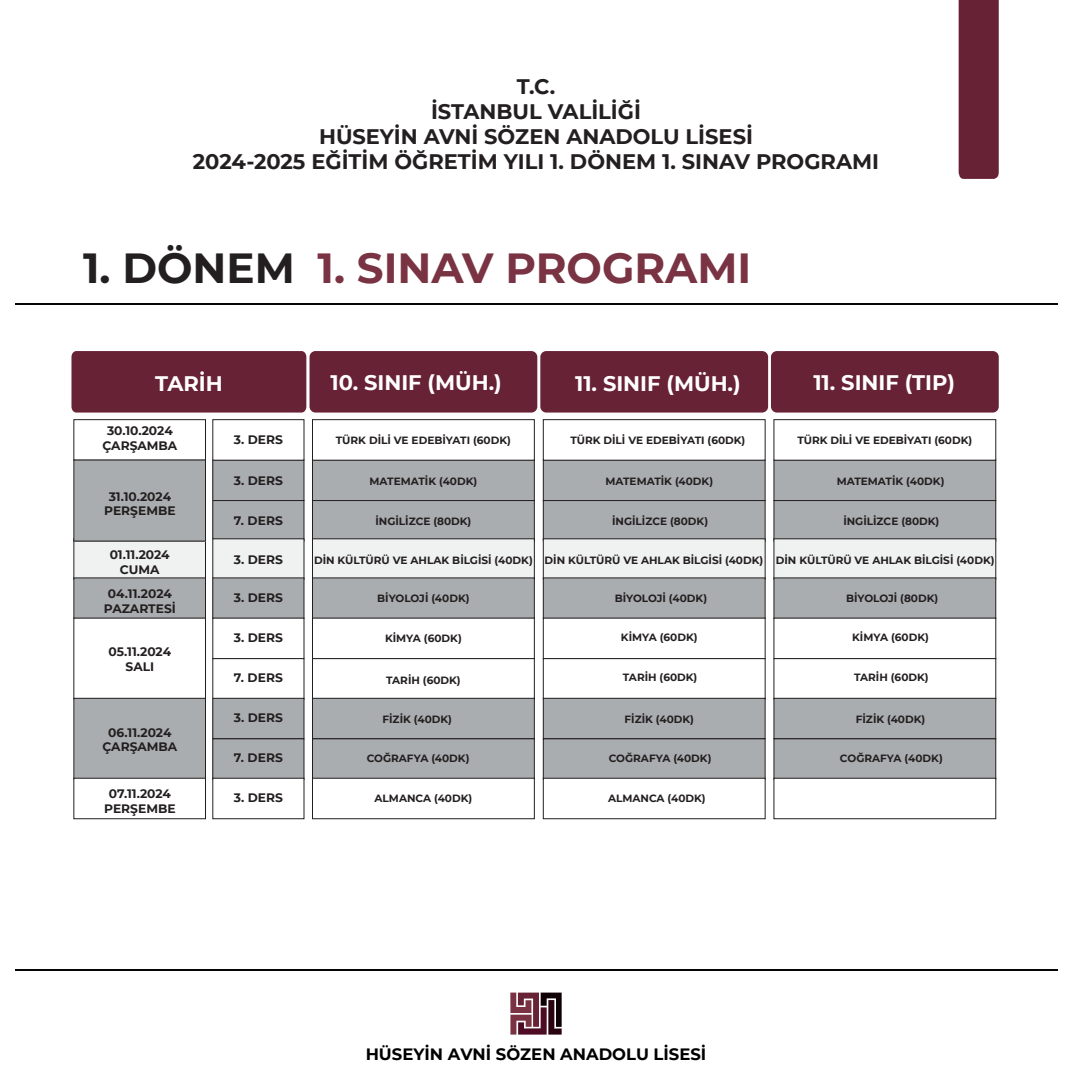
<style>
.page{position:relative;width:1072px;height:1086px;background:#fff}
.page>*{position:absolute;margin:0;border:0;box-sizing:border-box;transform-origin:0 0}
.t1{font:700 42px "Montserrat";color:#793342}
.t2{font:700 21px/25.2px "Montserrat";color:#231f20;text-align:center}
.t3{font:700 21px "Montserrat";color:#fff}
.t4{font:700 16.45px "Montserrat";color:#000}
.t5{font:700 12.25px/14.7px "Montserrat";color:#231f20;text-align:center}
.t6{font:700 10.5px "Montserrat";color:#231f20}
.s1{color:#231f20}
</style>
<div class="page">
<div style="left:958px;top:0;width:40px;height:179px;background:#682236"></div>
<hr style="left:15px;top:303px;width:1042px;height:1px;background:#050504">
<hr style="left:15px;top:969px;width:1042px;height:1px;background:#050504">
<svg style="left:510px;top:992px;width:51px;height:42px;background:#734854"></svg>
<div style="left:213px;top:460px;width:91px;height:40px;background:#aaadaf"></div>
<div style="left:212px;top:459px;width:92px;height:42px;border:1px solid #231f20"></div>
<div style="left:213px;top:500px;width:91px;height:41px;background:#aaadaf"></div>
<div style="left:212px;top:500px;width:92px;height:41px;border:1px solid #231f20"></div>
<div style="left:213px;top:538px;width:91px;height:41px;background:#f0f1f1"></div>
<div style="left:212px;top:538px;width:92px;height:41px;border:1px solid #231f20"></div>
<div style="left:212px;top:419px;width:92px;height:41px;background:#fff;border:1px solid #231f20"></div>
<div style="left:312px;top:460px;width:222px;height:40px;background:#aaadaf"></div>
<div style="left:312px;top:459px;width:223px;height:42px;border:1px solid #231f20"></div>
<div style="left:312px;top:500px;width:222px;height:41px;background:#aaadaf"></div>
<div style="left:312px;top:500px;width:223px;height:41px;border:1px solid #231f20"></div>
<div style="left:312px;top:538px;width:222px;height:41px;background:#f0f1f1"></div>
<div style="left:312px;top:538px;width:223px;height:41px;border:1px solid #231f20"></div>
<div style="left:312px;top:419px;width:223px;height:41px;background:#fff;border:1px solid #231f20"></div>
<div style="left:543px;top:460px;width:222px;height:40px;background:#aaadaf"></div>
<div style="left:543px;top:459px;width:222px;height:42px;border:1px solid #231f20"></div>
<div style="left:543px;top:500px;width:222px;height:41px;background:#aaadaf"></div>
<div style="left:543px;top:500px;width:222px;height:41px;border:1px solid #231f20"></div>
<div style="left:543px;top:538px;width:222px;height:41px;background:#f0f1f1"></div>
<div style="left:543px;top:538px;width:222px;height:41px;border:1px solid #231f20"></div>
<div style="left:543px;top:419px;width:222px;height:41px;background:#fff;border:1px solid #231f20"></div>
<div style="left:71px;top:351px;width:927px;height:61px;background:#682236"></div>
<div style="left:774px;top:460px;width:221px;height:40px;background:#aaadaf"></div>
<div style="left:773px;top:459px;width:223px;height:42px;border:1px solid #231f20"></div>
<div style="left:774px;top:500px;width:221px;height:41px;background:#aaadaf"></div>
<div style="left:773px;top:500px;width:223px;height:41px;border:1px solid #231f20"></div>
<div style="left:774px;top:538px;width:221px;height:41px;background:#f0f1f1"></div>
<div style="left:773px;top:538px;width:223px;height:41px;border:1px solid #231f20"></div>
<div style="left:773px;top:419px;width:223px;height:41px;background:#fff;border:1px solid #231f20"></div>
<div style="left:213px;top:577px;width:91px;height:41px;background:#aaadaf"></div>
<div style="left:312px;top:577px;width:222px;height:41px;background:#aaadaf"></div>
<div style="left:543px;top:577px;width:222px;height:41px;background:#aaadaf"></div>
<div style="left:774px;top:577px;width:221px;height:41px;background:#aaadaf"></div>
<div style="left:73px;top:419px;width:133px;height:41px;background:#fff;border:1px solid #231f20"></div>
<div style="left:74px;top:538px;width:131px;height:41px;background:#f0f1f1"></div>
<div style="left:73px;top:538px;width:133px;height:41px;border:1px solid #231f20"></div>
<div style="left:74px;top:460px;width:131px;height:81px;background:#aaadaf"></div>
<div style="left:74px;top:577px;width:131px;height:41px;background:#aaadaf"></div>
<div style="left:212px;top:617px;width:92px;height:42px;background:#fff"></div>
<div style="left:312px;top:617px;width:223px;height:42px;background:#fff"></div>
<div style="left:543px;top:617px;width:222px;height:42px;background:#fff"></div>
<div style="left:773px;top:617px;width:223px;height:42px;background:#fff"></div>
<div style="left:212px;top:658px;width:92px;height:41px;background:#fff;border:1px solid #231f20"></div>
<div style="left:312px;top:658px;width:223px;height:41px;background:#fff;border:1px solid #231f20"></div>
<div style="left:543px;top:658px;width:222px;height:41px;background:#fff;border:1px solid #231f20"></div>
<div style="left:773px;top:658px;width:223px;height:41px;background:#fff;border:1px solid #231f20"></div>
<div style="left:73px;top:617px;width:133px;height:82px;background:#fff"></div>
<div style="left:213px;top:698px;width:91px;height:40px;background:#aaadaf"></div>
<div style="left:212px;top:697px;width:92px;height:42px;border:1px solid #231f20"></div>
<div style="left:312px;top:698px;width:222px;height:40px;background:#aaadaf"></div>
<div style="left:312px;top:697px;width:223px;height:42px;border:1px solid #231f20"></div>
<div style="left:543px;top:698px;width:222px;height:40px;background:#aaadaf"></div>
<div style="left:543px;top:697px;width:222px;height:42px;border:1px solid #231f20"></div>
<div style="left:774px;top:698px;width:221px;height:40px;background:#aaadaf"></div>
<div style="left:773px;top:697px;width:223px;height:42px;border:1px solid #231f20"></div>
<div style="left:213px;top:738px;width:91px;height:41px;background:#aaadaf"></div>
<div style="left:212px;top:738px;width:92px;height:41px;border:1px solid #231f20"></div>
<div style="left:312px;top:738px;width:222px;height:41px;background:#aaadaf"></div>
<div style="left:312px;top:738px;width:223px;height:41px;border:1px solid #231f20"></div>
<div style="left:543px;top:738px;width:222px;height:41px;background:#aaadaf"></div>
<div style="left:543px;top:738px;width:222px;height:41px;border:1px solid #231f20"></div>
<div style="left:774px;top:738px;width:221px;height:41px;background:#aaadaf"></div>
<div style="left:773px;top:738px;width:223px;height:41px;border:1px solid #231f20"></div>
<div style="left:74px;top:698px;width:131px;height:81px;background:#aaadaf"></div>
<div style="left:73px;top:697px;width:133px;height:82px;border:1px solid #231f20"></div>
<div style="left:212px;top:777px;width:92px;height:41px;background:#fff;border:1px solid #231f20"></div>
<div style="left:312px;top:777px;width:223px;height:41px;background:#fff;border:1px solid #231f20"></div>
<div style="left:543px;top:777px;width:222px;height:41px;background:#fff;border:1px solid #231f20"></div>
<div style="left:773px;top:777px;width:223px;height:41px;background:#fff;border:1px solid #231f20"></div>
<div style="left:73px;top:777px;width:133px;height:41px;background:#fff;border:1px solid #231f20"></div>
<h2 class="t2" style="left:193px;top:72px;width:687px">T.C.<br>İSTANBUL VALİLİĞİ<br>HÜSEYİN AVNİ SÖZEN ANADOLU LİSESİ<br>2024-2025 EĞİTİM ÖĞRETİM YILI 1. DÖNEM 1. SINAV PROGRAMI</h2>
<h1 class="t1" style="left:83px;top:238px;width:670px"><span class="s1">1. DÖNEM</span> 1. SINAV PROGRAMI</h1>
<h2 class="t3" style="left:155px;top:368px;width:69px">TARİH</h2>
<h2 class="t3" style="left:330px;top:367px;width:173px">10. SINIF (MÜH.)</h2>
<h2 class="t3" style="left:575px;top:368px;width:167px">11. SINIF (MÜH.)</h2>
<h2 class="t3" style="left:813px;top:367px;width:143px">11. SINIF (TIP)</h2>
<p class="t5" style="left:102px;top:422px;width:76px">30.10.2024<br>ÇARŞAMBA</p>
<p class="t5" style="left:104px;top:488px;width:73px">31.10.2024<br>PERŞEMBE</p>
<p class="t5" style="left:110px;top:546px;width:61px">01.11.2024<br>CUMA</p>
<p class="t5" style="left:104px;top:585px;width:73px">04.11.2024<br>PAZARTESİ</p>
<p class="t6" style="left:336px;top:432px;width:176px">TÜRK DİLİ VE EDEBİYATI (60DK)</p>
<p class="t6" style="left:369px;top:473px;width:109px">MATEMATİK (40DK)</p>
<p class="t6" style="left:605px;top:473px;width:109px">MATEMATİK (40DK)</p>
<p class="t6" style="left:375px;top:513px;width:97px">İNGİLİZCE (80DK)</p>
<p class="t6" style="left:612px;top:513px;width:97px">İNGİLİZCE (80DK)</p>
<p class="t6" style="left:314px;top:552px;width:451px">DİN KÜLTÜRÜ VE AHLAK BİLGİSİ (40DK) DİN KÜLTÜRÜ VE AHLAK BİLGİSİ (40DK)</p>
<p class="t6" style="left:377px;top:590px;width:94px">BİYOLOJİ (40DK)</p>
<p class="t6" style="left:615px;top:590px;width:94px">BİYOLOJİ (40DK)</p>
<p class="t6" style="left:570px;top:432px;width:176px">TÜRK DİLİ VE EDEBİYATI (60DK)</p>
<p class="t6" style="left:797px;top:432px;width:176px">TÜRK DİLİ VE EDEBİYATI (60DK)</p>
<p class="t5" style="left:234px;top:431px;width:51px">3. DERS</p>
<p class="t5" style="left:234px;top:472px;width:51px">3. DERS</p>
<p class="t6" style="left:836px;top:473px;width:109px">MATEMATİK (40DK)</p>
<p class="t6" style="left:843px;top:513px;width:97px">İNGİLİZCE (80DK)</p>
<p class="t6" style="left:775px;top:552px;width:220px">DİN KÜLTÜRÜ VE AHLAK BİLGİSİ (40DK)</p>
<p class="t6" style="left:846px;top:590px;width:94px">BİYOLOJİ (80DK)</p>
<p class="t6" style="left:852px;top:629px;width:78px">KİMYA (60DK)</p>
<p class="t6" style="left:854px;top:669px;width:76px">TARİH (60DK)</p>
<p class="t6" style="left:855px;top:711px;width:71px">FİZİK (40DK)</p>
<p class="t6" style="left:840px;top:750px;width:104px">COĞRAFYA (40DK)</p>
<p class="t5" style="left:234px;top:512px;width:50px">7. DERS</p>
<p class="t5" style="left:234px;top:551px;width:51px">3. DERS</p>
<p class="t5" style="left:234px;top:589px;width:51px">3. DERS</p>
<p class="t6" style="left:621px;top:629px;width:78px">KİMYA (60DK)</p>
<p class="t6" style="left:623px;top:669px;width:76px">TARİH (60DK)</p>
<p class="t6" style="left:624px;top:711px;width:71px">FİZİK (40DK)</p>
<p class="t6" style="left:608px;top:750px;width:104px">COĞRAFYA (40DK)</p>
<p class="t6" style="left:385px;top:630px;width:78px">KİMYA (60DK)</p>
<p class="t6" style="left:386px;top:672px;width:76px">TARİH (60DK)</p>
<p class="t5" style="left:234px;top:629px;width:51px">3. DERS</p>
<p class="t5" style="left:234px;top:669px;width:50px">7. DERS</p>
<p class="t5" style="left:109px;top:643px;width:64px">05.11.2024<br>SALI</p>
<p class="t6" style="left:382px;top:711px;width:71px">FİZİK (40DK)</p>
<p class="t6" style="left:367px;top:750px;width:104px">COĞRAFYA (40DK)</p>
<p class="t5" style="left:234px;top:709px;width:51px">3. DERS</p>
<p class="t5" style="left:234px;top:749px;width:50px">7. DERS</p>
<p class="t5" style="left:102px;top:724px;width:76px">06.11.2024<br>ÇARŞAMBA</p>
<p class="t5" style="left:104px;top:785px;width:73px">07.11.2024<br>PERŞEMBE</p>
<p class="t5" style="left:234px;top:789px;width:51px">3. DERS</p>
<p class="t6" style="left:374px;top:790px;width:99px">ALMANCA (40DK)</p>
<p class="t6" style="left:608px;top:790px;width:99px">ALMANCA (40DK)</p>
<h3 class="t4" style="left:366px;top:1041px;width:342px">HÜSEYİN AVNİ SÖZEN ANADOLU LİSESİ</h3>
</div>
